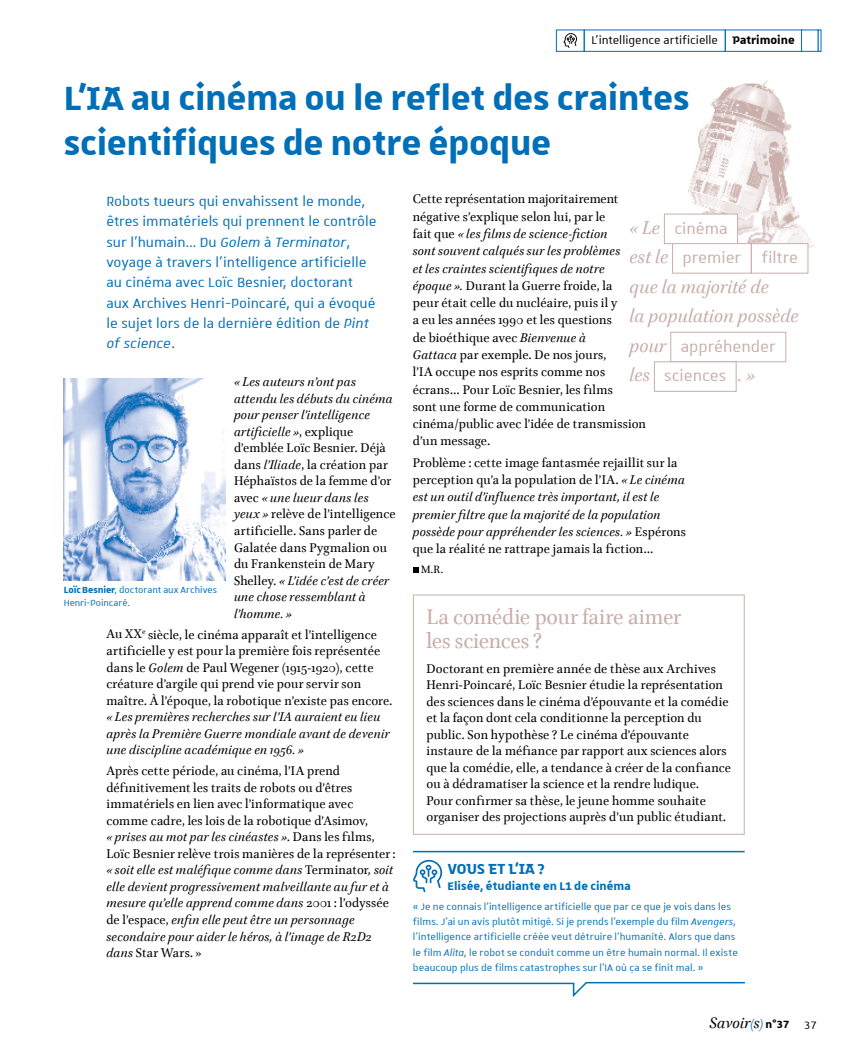
<style>
.page{position:relative;width:851px;height:1063px;background:#fff}
.page>*{position:absolute;margin:0;border:0;box-sizing:border-box;transform-origin:0 0}
.t1{font:700 45px/45px "Unistra D";letter-spacing:-.005em;color:#006fb8}
.t2{font:24px/24px "Brill";letter-spacing:-.01em;color:#c9aeaa}
.t3{font:italic 21px/29.5px "Brill";color:#c9aeaa}
.t4{font:20.7px/29.5px "Unistra D";color:#c9aeaa}
.t5{font:700 19.5px "Unistra C";letter-spacing:.01em;color:#006fb8}
.t6{font:18px/20.2px "Unistra B";color:#006fb8}
.t7{font:italic 17.25px "Brill";letter-spacing:.005em;color:#000}
.t8{font:15px "Unistra D";color:#000}
.t9{font:700 15px "Unistra B";letter-spacing:.005em;color:#006fb8}
.t10{font:14.25px/16.5px "Brill";letter-spacing:.01em;color:#000}
.t11{font:italic 14.25px/17.2px "Brill";letter-spacing:.015em;color:#000}
.t12{font:12.75px/15.3px "Unistra A";letter-spacing:.005em;color:#006fb8}
.t13{font:12px/12.8px "Unistra B";color:#006fb8}
.t14{font:12px "Brill";color:#000}
.s1{font-weight:700}
.s2{font-style:italic}
.s3{font-style:normal}
.s4{font-family:"Brill";font-style:italic;font-size:21px}
.s5{font-size:14.1px;color:#006fb8}
.s6{font-family:"Unistra B";font-weight:700;font-style:normal;font-size:14.1px}
.s7{font-family:"Unistra A";font-style:normal;font-size:14.4px}
</style>
<div class="page">
<img style="left:688px;top:80px;width:126px;height:173px">
<img style="left:64px;top:378px;width:161px;height:202px">
<svg style="left:413px;top:567px;width:5px;height:6px"></svg>
<hr style="left:413px;top:851px;width:331px;height:1px;background:#006fb8">
<svg style="left:413px;top:860px;width:29px;height:32px"></svg>
<svg style="left:413px;top:981px;width:332px;height:16px"></svg>
<div style="left:413px;top:595px;width:331px;height:240px;border:1px solid #c9aeaa"></div>
<div style="left:664px;top:214px;width:73px;height:30px;background:#fff"></div>
<div style="left:664px;top:214px;width:73px;height:30px;border:1px solid #c9aeaa"></div>
<div style="left:672px;top:244px;width:79px;height:29px;background:#fff"></div>
<div style="left:672px;top:243px;width:79px;height:30px;border:1px solid #c9aeaa"></div>
<div style="left:751px;top:244px;width:56px;height:29px;background:#fff"></div>
<div style="left:751px;top:243px;width:57px;height:30px;border:1px solid #c9aeaa"></div>
<div style="left:670px;top:332px;width:116px;height:30px;border:1px solid #c9aeaa"></div>
<div style="left:654px;top:362px;width:82px;height:30px;border:1px solid #c9aeaa"></div>
<svg style="left:563px;top:33px;width:14px;height:15px"></svg>
<div style="left:556px;top:30px;width:28px;height:22px;border:1px solid #006fb8"></div>
<div style="left:584px;top:30px;width:141px;height:22px;border:1px solid #006fb8"></div>
<div style="left:725px;top:30px;width:77px;height:22px;border:1px solid #006fb8"></div>
<div style="left:801px;top:30px;width:17px;height:22px;background:#fff;border:1px solid #006fb8"></div>
<svg style="left:817px;top:30px;width:4px;height:22px"></svg>
<p class="t8" style="left:591px;top:32px;width:205px">L’intelligence artificielle <span class="s1">Patrimoine</span></p>
<h1 class="t1" style="left:64px;top:74px;width:627px">L’IA au cinéma ou le reflet des craintes scientifiques de notre époque</h1>
<p class="t6" style="left:106px;top:191px;width:272px">Robots tueurs qui envahissent le monde, êtres immatériels qui prennent le contrôle sur l’humain… Du <span class="s2">Golem</span> à <span class="s2">Terminator</span>, voyage à travers l’intelligence artificielle au cinéma avec Loïc Besnier, doctorant aux Archives Henri-Poincaré, qui a évoqué le sujet lors de la dernière édition de <span class="s2">Pint of science</span>.</p>
<p class="t10" style="left:234px;top:374px;width:163px"><span class="s2">« Les auteurs n’ont pas attendu les débuts du cinéma pour penser l’intelligence artificielle »</span>, explique d’emblée Loïc Besnier. Déjà dans <span class="s2">l’Iliade</span>, la création par<br>Héphaïstos de la femme d’or avec <span class="s2">« une lueur dans les yeux »</span> relève de l’intelligence artificielle. Sans parler de<br>Galatée dans Pygmalion ou du Frankenstein de Mary<br>Shelley. <span class="s2">« L’idée c’est de créer une chose ressemblant à l’homme. »</span></p>
<p class="t10" style="left:106px;top:627px;width:287px">Au XX<sup>e</sup> siècle, le cinéma apparaît et l’intelligence artificielle y est pour la première fois représentée dans le <span class="s2">Golem</span> de Paul Wegener (1915-1920), cette créature d’argile qui prend vie pour servir son maître. À l’époque, la robotique n’existe pas encore.</p>
<p class="t11" style="left:106px;top:709px;width:285px;line-height:16.5px">« Les premières recherches sur l’IA auraient eu lieu après la Première Guerre mondiale avant de devenir une discipline académique en 1956. »</p>
<p class="t10" style="left:106px;top:763px;width:290px">Après cette période, au cinéma, l’IA prend définitivement les traits de robots ou d’êtres immatériels en lien avec l’informatique avec comme cadre, les lois de la robotique d’Asimov,<br><span class="s2">« prises au mot par les cinéastes »</span>. Dans les films, Loïc Besnier relève trois manières de la représenter : <span class="s2">« soit elle est maléfique comme dans</span> Terminator<span class="s2">, soit elle devient progressivement malveillante au fur et à mesure qu’elle apprend comme dans</span> 2001 : l’odyssée de l’espace, <span class="s2">enfin elle peut être un personnage secondaire pour aider le héros, à l’image de R2D2 dans</span> Star Wars. »</p>
<p class="t13" style="left:64px;top:583px;width:155px"><span class="s1">Loïc Besnier</span>, doctorant aux Archives<br>Henri-Poincaré.</p>
<p class="t10" style="left:412px;top:191px;width:235px;line-height:17.2px">Cette représentation majoritairement négative s’explique selon lui, par le<br>fait que <span class="s2">« les films de science-fiction<br>sont souvent calqués sur les problèmes<br>et les craintes scientifiques de notre époque ».</span> Durant la Guerre froide, la<br>peur était celle du nucléaire, puis il y<br>a eu les années 1990 et les questions<br>de bioéthique avec <span class="s2">Bienvenue à<br>Gattaca</span> par exemple. De nos jours,<br>l’IA occupe nos esprits comme nos écrans… Pour Loïc Besnier, les films<br>sont une forme de communication cinéma/public avec l’idée de transmission d’un message.</p>
<p class="t11" style="left:412px;top:455px;width:275px"><span class="s3">Problème : cette image fantasmée rejaillit sur la perception qu’a la population de l’IA.</span> « Le cinéma est un outil d’influence très important, il est le premier filtre que la majorité de la population possède pour appréhender les sciences. » <span class="s3">Espérons que la réalité ne rattrape jamais la fiction…</span></p>
<p class="t14" style="left:421px;top:561px;width:24px">M.R.</p>
<h3 class="t4" style="left:629px;top:213px;width:170px"><span class="s4">« Le</span> cinéma<br><span class="s4">est le</span> premier filtre</h3>
<h3 class="t3" style="left:629px;top:272px;width:171px">que la majorité de<br>la population possède</h3>
<h3 class="t4" style="left:629px;top:331px;width:148px"><span class="s4">pour</span> appréhender <span class="s4">les</span> sciences <span class="s4">. »</span></h3>
<h2 class="t2" style="left:426px;top:605px;width:256px">La comédie pour faire aimer les sciences ?</h2>
<p class="t10" style="left:426px;top:661px;width:306px">Doctorant en première année de thèse aux Archives Henri-Poincaré, Loïc Besnier étudie la représentation des sciences dans le cinéma d’épouvante et la comédie et la façon dont cela conditionne la perception du public. Son hypothèse ? Le cinéma d’épouvante instaure de la méfiance par rapport aux sciences alors que la comédie, elle, a tendance à créer de la confiance ou à dédramatiser la science et la rendre ludique.<br>Pour confirmer sa thèse, le jeune homme souhaite organiser des projections auprès d’un public étudiant.</p>
<h3 class="t5" style="left:447px;top:858px;width:99px">VOUS ET L’IA ?</h3>
<p class="t9" style="left:447px;top:878px;width:185px">Elisée, étudiante en L1 de cinéma</p>
<p class="t12" style="left:413px;top:898px;width:326px">« Je ne connais l’intelligence artificielle que par ce que je vois dans les films. J’ai un avis plutôt mitigé. Si je prends l’exemple du film <span class="s2">Avengers</span>, l’intelligence artificielle créée veut détruire l’humanité. Alors que dans le film <span class="s2">Alita</span>, le robot se conduit comme un être humain normal. Il existe beaucoup plus de films catastrophes sur l’IA où ça se finit mal. »</p>
<p class="t7" style="left:709px;top:1012px;width:109px">Savoir<span class="s5">(</span>s<span class="s5">)</span><span class="s6">n°37</span> <span class="s7">37</span></p>
</div>
